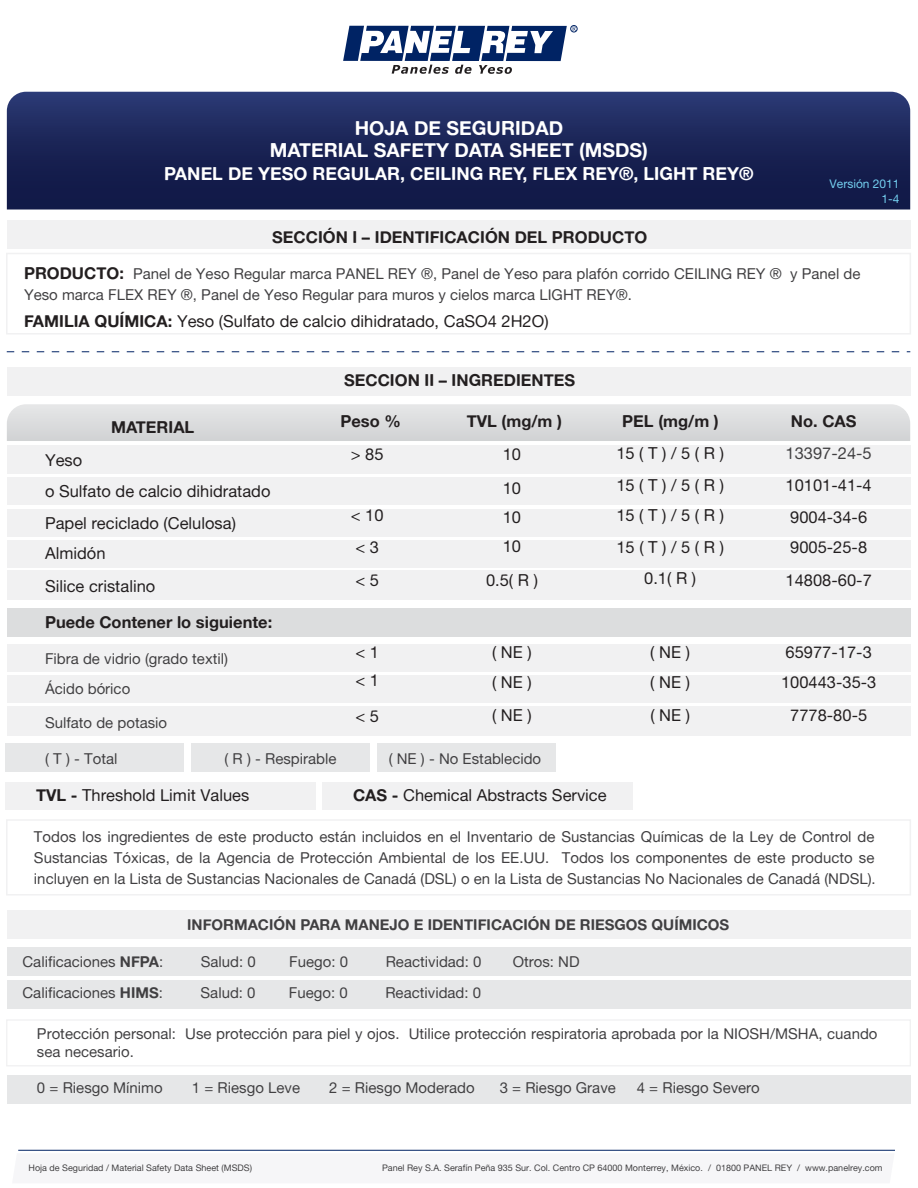
<style>
.page{position:relative;width:918px;height:1188px;background:#fff}
.page>*{position:absolute;margin:0;border:0;box-sizing:border-box;transform-origin:0 0}
.t1{font:19.5px/22.5px "Alte Haas Grotesk Bold";color:#fff;text-align:center}
.t2{font:18px "Alte Haas Grotesk Bold";color:#fff}
.t3{font:16.5px/34.5px "Alte Haas Grotesk";color:#231f20}
.t4{font:16.5px "Alte Haas Grotesk Bold";color:#231f20}
.t5{font:16.5px "Alte Haas Grotesk";color:#414042}
.t6{font:15px/21px "Alte Haas Grotesk";color:#414042}
.t7{font:15px "Alte Haas Grotesk Bold";color:#414042}
.t8{font:12px/14.4px "Alte Haas Grotesk";color:#74d0f0;text-align:right}
.t9{font:9px "Alte Haas Grotesk";color:#414042}
.s1{font-family:"Alte Haas Grotesk Bold";font-size:16.5px;color:#231f20}
.s2{font-family:"Alte Haas Grotesk Bold"}
</style>
<div class="page">
<div style="left:7px;top:675px;width:903px;height:28px;background:#f1f1f2"></div>
<div style="left:7px;top:477px;width:903px;height:28px;background:#f1f1f2"></div>
<div style="left:7px;top:509px;width:903px;height:28px;background:#f1f1f2"></div>
<div style="left:7px;top:220px;width:903px;height:28px;background:#f1f1f2"></div>
<div style="left:7px;top:446px;width:903px;height:28px;background:#f1f1f2"></div>
<div style="left:7px;top:570px;width:903px;height:28px;background:#f1f1f2"></div>
<div style="left:7px;top:368px;width:903px;height:28px;background:#f1f1f2"></div>
<div style="left:7px;top:910px;width:903px;height:28px;background:#f1f1f2"></div>
<div style="left:6px;top:744px;width:178px;height:28px;background:#e6e7e8"></div>
<div style="left:191px;top:744px;width:179px;height:28px;background:#e6e7e8"></div>
<div style="left:7px;top:948px;width:904px;height:28px;background:#e6e7e8"></div>
<div style="left:7px;top:981px;width:904px;height:28px;background:#e6e7e8"></div>
<div style="left:7px;top:1075px;width:904px;height:28px;background:#e6e7e8"></div>
<div style="left:377px;top:744px;width:178px;height:28px;background:#e6e7e8"></div>
<div style="left:6px;top:782px;width:310px;height:28px;background:#f1f1f2"></div>
<div style="left:6px;top:253px;width:905px;height:82px;border:2px solid #f1f1f2"></div>
<svg style="left:7px;top:92px;width:903px;height:118px;background:#1c2658"></svg>
<svg style="left:7px;top:404px;width:903px;height:37px;background:#dbdcde"></svg>
<div style="left:323px;top:782px;width:310px;height:28px;background:#f1f1f2"></div>
<div style="left:7px;top:540px;width:903px;height:27px;background:#f1f1f2"></div>
<div style="left:7px;top:572px;width:903px;height:28px;background:#f1f1f2"></div>
<div style="left:6px;top:819px;width:905px;height:77px;border:2px solid #f1f1f2"></div>
<div style="left:6px;top:1019px;width:905px;height:47px;border:1px solid #f1f1f2"></div>
<div style="left:570px;top:25px;width:8px;height:7px;border:1px solid #002364;border-radius:50%"></div>
<svg style="left:343px;top:25px;width:233px;height:49px"></svg>
<svg style="left:7px;top:352px;width:903px;height:1px"></svg>
<div style="left:7px;top:644px;width:903px;height:28px;background:#f1f1f2"></div>
<div style="left:7px;top:608px;width:903px;height:28px;background:#dcddde"></div>
<div style="left:7px;top:706px;width:903px;height:28px;background:#f1f1f2"></div>
<div style="left:7px;top:708px;width:903px;height:27px;background:#f1f1f2"></div>
<hr style="left:18px;top:1150px;width:877px;height:1px;background:#002364">
<h1 class="t1" style="left:270px;top:116px;width:380px">HOJA DE SEGURIDAD<br>MATERIAL SAFETY DATA SHEET (MSDS)</h1>
<p class="t2" style="left:164px;top:162px;width:591px">PANEL DE YESO REGULAR, CEILING REY, FLEX REY®, LIGHT REY®</p>
<p class="t4" style="left:272px;top:227px;width:377px">SECCIÓN I – IDENTIFICACIÓN DEL PRODUCTO</p>
<p class="t8" style="left:830px;top:177px;width:72px">Versión 2011<br>1-4</p>
<p class="t6" style="left:24px;top:263px;width:838px"><span class="s1">PRODUCTO:</span> Panel de Yeso Regular marca PANEL REY ®, Panel de Yeso para plafón corrido CEILING REY ® y Panel de<br>Yeso marca FLEX REY ®, Panel de Yeso Regular para muros y cielos marca LIGHT REY®.</p>
<p class="t3" style="left:24px;top:303px;width:526px"><span class="s2">FAMILIA QUÍMICA:</span> Yeso (Sulfato de calcio dihidratado, CaSO4 2H2O)</p>
<p class="t4" style="left:344px;top:370px;width:233px">SECCION II – INGREDIENTES</p>
<p class="t4" style="left:111px;top:417px;width:85px">MATERIAL</p>
<p class="t4" style="left:340px;top:411px;width:62px">Peso %</p>
<p class="t4" style="left:467px;top:411px;width:97px">TVL (mg/m )</p>
<p class="t4" style="left:622px;top:411px;width:98px">PEL (mg/m )</p>
<p class="t4" style="left:791px;top:411px;width:67px">No. CAS</p>
<p class="t3" style="left:45px;top:442px;width:39px">Yeso</p>
<p class="t3" style="left:351px;top:436px;width:34px">&gt; 85</p>
<p class="t3" style="left:503px;top:436px;width:20px">10<br>10</p>
<p class="t3" style="left:616px;top:436px;width:109px">15 ( T ) / 5 ( R )</p>
<p class="t5" style="left:786px;top:443px;width:88px">13397-24-5</p>
<p class="t3" style="left:45px;top:474px;width:227px">o Sulfato de calcio dihidratado</p>
<p class="t3" style="left:616px;top:467px;width:109px">15 ( T ) / 5 ( R )</p>
<p class="t3" style="left:786px;top:467px;width:88px">10101-41-4</p>
<p class="t3" style="left:45px;top:506px;width:192px">Papel reciclado (Celulosa)</p>
<p class="t3" style="left:503px;top:500px;width:20px">10</p>
<p class="t3" style="left:616px;top:498px;width:109px">15 ( T ) / 5 ( R )</p>
<p class="t3" style="left:790px;top:499px;width:79px">9004-34-6</p>
<p class="t3" style="left:45px;top:535px;width:62px">Almidón</p>
<p class="t3" style="left:355px;top:529px;width:25px">&lt; 3</p>
<p class="t3" style="left:351px;top:498px;width:34px">&lt; 10</p>
<p class="t3" style="left:503px;top:529px;width:20px">10</p>
<p class="t3" style="left:616px;top:529px;width:109px">15 ( T ) / 5 ( R )</p>
<p class="t3" style="left:786px;top:530px;width:88px;line-height:33px">9005-25-8<br>14808-60-7</p>
<p class="t3" style="left:45px;top:569px;width:112px">Silice cristalino</p>
<p class="t3" style="left:355px;top:563px;width:25px">&lt; 5</p>
<p class="t3" style="left:486px;top:563px;width:53px">0.5( R )</p>
<p class="t3" style="left:644px;top:561px;width:53px">0.1( R )</p>
<p class="t4" style="left:45px;top:612px;width:229px">Puede Contener lo siguiente:</p>
<p class="t6" style="left:45px;top:648px;width:185px">Fibra de vidrio (grado textil)</p>
<p class="t6" style="left:45px;top:678px;width:87px">Ácido bórico</p>
<p class="t6" style="left:45px;top:711px;width:124px">Sulfato de potasio</p>
<p class="t3" style="left:355px;top:638px;width:25px;line-height:28px">&lt; 1 &lt; 1</p>
<p class="t3" style="left:492px;top:635px;width:41px">( NE )</p>
<p class="t3" style="left:650px;top:635px;width:41px">( NE )</p>
<p class="t3" style="left:492px;top:665px;width:41px">( NE )</p>
<p class="t3" style="left:650px;top:665px;width:41px">( NE )</p>
<p class="t3" style="left:786px;top:635px;width:88px">65977-17-3</p>
<p class="t3" style="left:781px;top:665px;width:97px">100443-35-3</p>
<p class="t3" style="left:355px;top:698px;width:25px">&lt; 5</p>
<p class="t3" style="left:492px;top:698px;width:41px">( NE )</p>
<p class="t3" style="left:650px;top:698px;width:41px">( NE )</p>
<p class="t3" style="left:790px;top:698px;width:79px">7778-80-5</p>
<p class="t6" style="left:45px;top:748px;width:74px">( T ) - Total</p>
<p class="t6" style="left:225px;top:748px;width:113px">( R ) - Respirable</p>
<p class="t6" style="left:389px;top:748px;width:154px">( NE ) - No Establecido</p>
<p class="t3" style="left:36px;top:778px;width:215px"><span class="s2">TVL -</span> Threshold Limit Values</p>
<p class="t3" style="left:353px;top:778px;width:255px"><span class="s2">CAS -</span> Chemical Abstracts Service</p>
<p class="t6" style="left:34px;top:826px;width:843px;text-align:justify">Todos los ingredientes de este producto están incluidos en el Inventario de Sustancias Químicas de la Ley de Control de Sustancias Tóxicas, de la Agencia de Protección Ambiental de los EE.UU. Todos los componentes de este producto se incluyen en la Lista de Sustancias Nacionales de Canadá (DSL) o en la Lista de Sustancias No Nacionales de Canadá (NDSL).</p>
<p class="t7" style="left:187px;top:916px;width:544px">INFORMACIÓN PARA MANEJO E IDENTIFICACIÓN DE RIESGOS QUÍMICOS</p>
<p class="t6" style="left:22px;top:951px;width:142px">Calificaciones <span class="s2">NFPA</span>:</p>
<p class="t6" style="left:201px;top:951px;width:57px">Salud: 0</p>
<p class="t6" style="left:289px;top:951px;width:60px">Fuego: 0</p>
<p class="t6" style="left:386px;top:951px;width:97px">Reactividad: 0</p>
<p class="t6" style="left:513px;top:951px;width:68px">Otros: ND</p>
<p class="t6" style="left:22px;top:982px;width:142px">Calificaciones <span class="s2">HIMS</span>:</p>
<p class="t6" style="left:201px;top:982px;width:57px">Salud: 0</p>
<p class="t6" style="left:289px;top:982px;width:60px">Fuego: 0</p>
<p class="t6" style="left:385px;top:982px;width:97px">Reactividad: 0</p>
<p class="t6" style="left:37px;top:1025px;width:842px;line-height:18px">Protección personal: Use protección para piel y ojos. Utilice protección respiratoria aprobada por la NIOSH/MSHA, cuando sea necesario.</p>
<p class="t6" style="left:37px;top:1077px;width:127px">0 = Riesgo Mínimo</p>
<p class="t6" style="left:192px;top:1077px;width:110px">1 = Riesgo Leve</p>
<p class="t6" style="left:329px;top:1077px;width:147px">2 = Riesgo Moderado</p>
<p class="t6" style="left:500px;top:1077px;width:118px">3 = Riesgo Grave</p>
<p class="t6" style="left:637px;top:1077px;width:125px">4 = Riesgo Severo</p>
<p class="t9" style="left:29px;top:1163px;width:225px">Hoja de Seguridad / Material Safety Data Sheet (MSDS)</p>
<p class="t9" style="left:382px;top:1163px;width:502px">Panel Rey S.A. Serafín Peña 935 Sur. Col. Centro CP 64000 Monterrey, México. / 01800 PANEL REY / www.panelrey.com</p>
</div>
